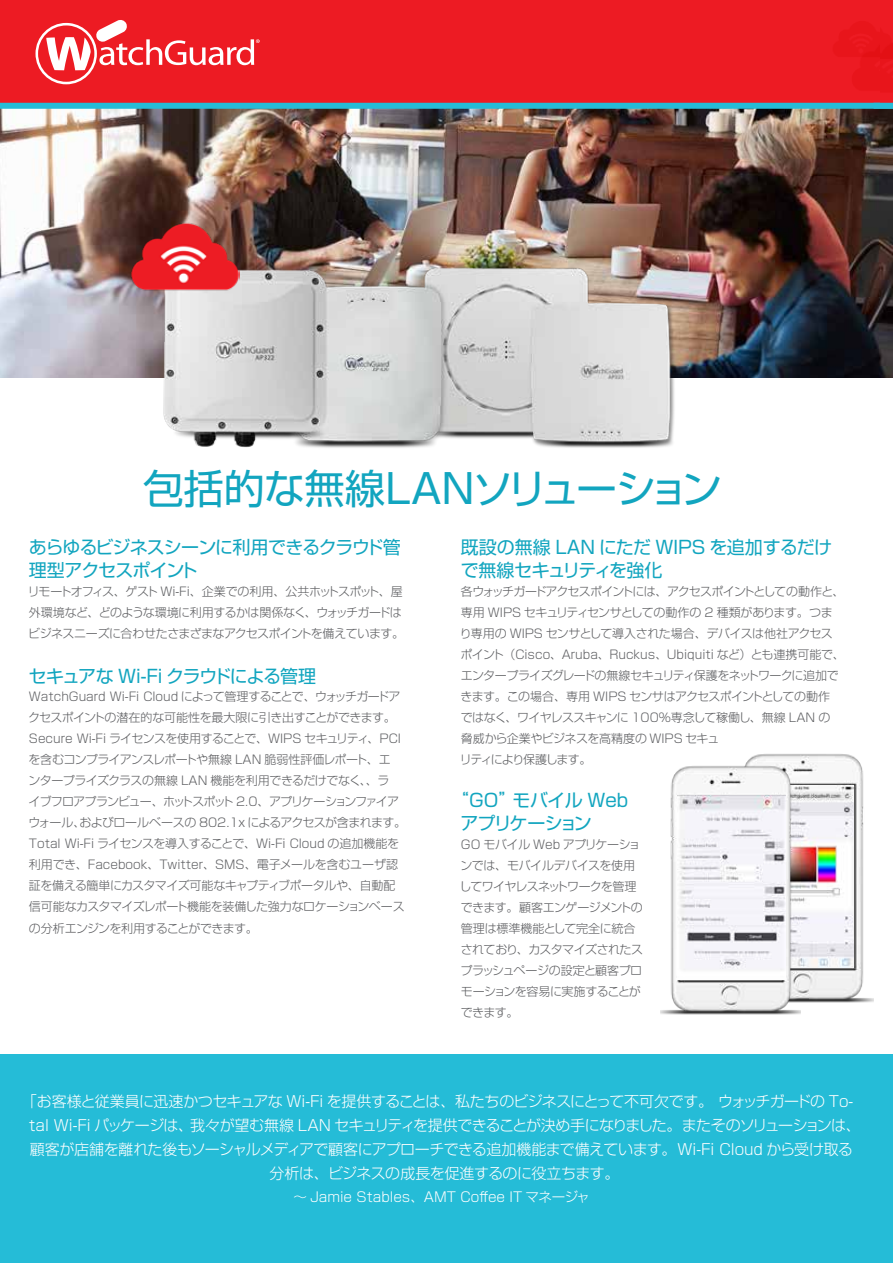
<style>
.page{position:relative;width:893px;height:1263px;background:#fff}
.page>*{position:absolute;margin:0;border:0;box-sizing:border-box;transform-origin:0 0}
.t1{font:40.5px "Shin Go Pro";letter-spacing:-.15em;color:#12a5bf}
.t2{font:18px/23.1px "Shin Go Pro";letter-spacing:-.045em;color:#12a5bf}
.t3{font:18px/23.1px "Shin Go Pro";letter-spacing:-.015em;color:#12a5bf}
.t4{font:18px "Shin Go Pro";letter-spacing:-.065em;color:#12a5bf}
.t5{font:300 15px/24px "Shin Go Pro";letter-spacing:-.035em;color:#fff;text-align:center}
.t6{font:300 13.5px "Shin Go Pro";color:#fff}
.t7{font:300 12px/21px "Shin Go Pro";letter-spacing:-.04em;color:#5e5f62}
</style>
<div class="page">
<img style="left:0;top:109px;width:893px;height:268px">
<div style="left:0;top:0;width:880px;height:103px;background:#ed1b23"></div>
<div style="left:0;top:103px;width:893px;height:6px;background:#25bcd7"></div>
<svg style="left:36px;top:19px;width:224px;height:65px"></svg>
<img style="left:880px;top:0;width:13px;height:103px">
<img style="left:748px;top:754px;width:125px;height:249px">
<img style="left:801px;top:786px;width:53px;height:182px">
<div style="left:0;top:1055px;width:893px;height:208px;background:#25bcd7"></div>
<img style="left:122px;top:252px;width:569px;height:196px">
<img style="left:126px;top:217px;width:113px;height:80px">
<img style="left:661px;top:760px;width:140px;height:255px">
<img style="left:677px;top:795px;width:109px;height:184px">
<h1 class="t1" style="left:143px;top:456px;width:580px">包括的な無線ＬＡＮソリューション</h1>
<h2 class="t2" style="left:29px;top:534px;width:373px">あらゆるビジネスシーンに利用できるクラウド管理型アクセスポイント</h2>
<p class="t7" style="left:28px;top:579px;width:378px">リモートオフィス、ゲスト Wi-Fi、企業での利用、公共ホットスポット、屋外環境など、どのような環境に利用するかは関係なく、ウォッチガードはビジネスニーズに合わせたさまざまなアクセスポイントを備えています。</p>
<h2 class="t4" style="left:29px;top:661px;width:289px">セキュアな Wi-Fi クラウドによる管理</h2>
<p class="t7" style="left:28px;top:684px;width:380px">WatchGuard Wi-Fi Cloud によって管理することで、ウォッチガードアクセスポイントの潜在的な可能性を最大限に引き出すことができます。Secure Wi-Fi ライセンスを使用することで、WIPS セキュリティ、PCIを含むコンプライアンスレポートや無線 LAN 脆弱性評価レポート、エ<br>ンタープライズクラスの無線 LAN 機能を利用できるだけでなく、、ラ<br>イブフロアプランビュー、ホットスポット 2.0、アプリケーションファイアウォール、およびロールベースの 802.1x によるアクセスが含まれます。Total Wi-Fi ライセンスを導入することで、Wi-Fi Cloud の追加機能を利用でき、Facebook、Twitter、SMS、電子メールを含むユーザ認証を備える簡単にカスタマイズ可能なキャプティブポータルや、自動配信可能なカスタマイズレポート機能を装備した強力なロケーションベースの分析エンジンを利用することができます。</p>
<h2 class="t3" style="left:461px;top:534px;width:373px">既設の無線 LAN にただ WIPS を追加するだけで無線セキュリティを強化</h2>
<p class="t7" style="left:460px;top:579px;width:387px">各ウォッチガードアクセスポイントには、アクセスポイントとしての動作と、専用 WIPS セキュリティセンサとしての動作の 2 種類があります。つまり専用の WIPS センサとして導入された場合、デバイスは他社アクセスポイント（Cisco、Aruba、Ruckus、Ubiquiti など）とも連携可能で、エンタープライズグレードの無線セキュリティ保護をネットワークに追加できます。この場合、専用 WIPS センサはアクセスポイントとしての動作<br>ではなく、ワイヤレススキャンに 100％専念して稼働し、無線 LAN の<br>脅威から企業やビジネスを高精度の WIPS セキュ<br>リティにより保護します。</p>
<h2 class="t2" style="left:461px;top:786px;width:169px;text-indent:-10px">“GO”モバイル Webアプリケーション</h2>
<p class="t7" style="left:460px;top:832px;width:185px">GO モバイル Web アプリケーションでは、モバイルデバイスを使用してワイヤレスネットワークを管理できます。顧客エンゲージメントの管理は標準機能として完全に統合されており、カスタマイズされたスプラッシュページの設定と顧客プロモーションを容易に実施することができます。</p>
<p class="t5" style="left:22px;top:1088px;width:840px">「お客様と従業員に迅速かつセキュアな Wi-Fi を提供することは、私たちのビジネスにとって不可欠です。 ウォッチガードの To&shy;tal Wi-Fi パッケージは、我々が望む無線 LAN セキュリティを提供できることが決め手になりました。またそのソリューションは、顧客が店舗を離れた後もソーシャルメディアで顧客にアプローチできる追加機能まで備えています。Wi-Fi Cloud から受け取る分析は、ビジネスの成長を促進するのに役立ちます。</p>
<p class="t6" style="left:294px;top:1186px;width:298px">〜 Jamie Stables、AMT Coffee IT マネージャ</p>
</div>
